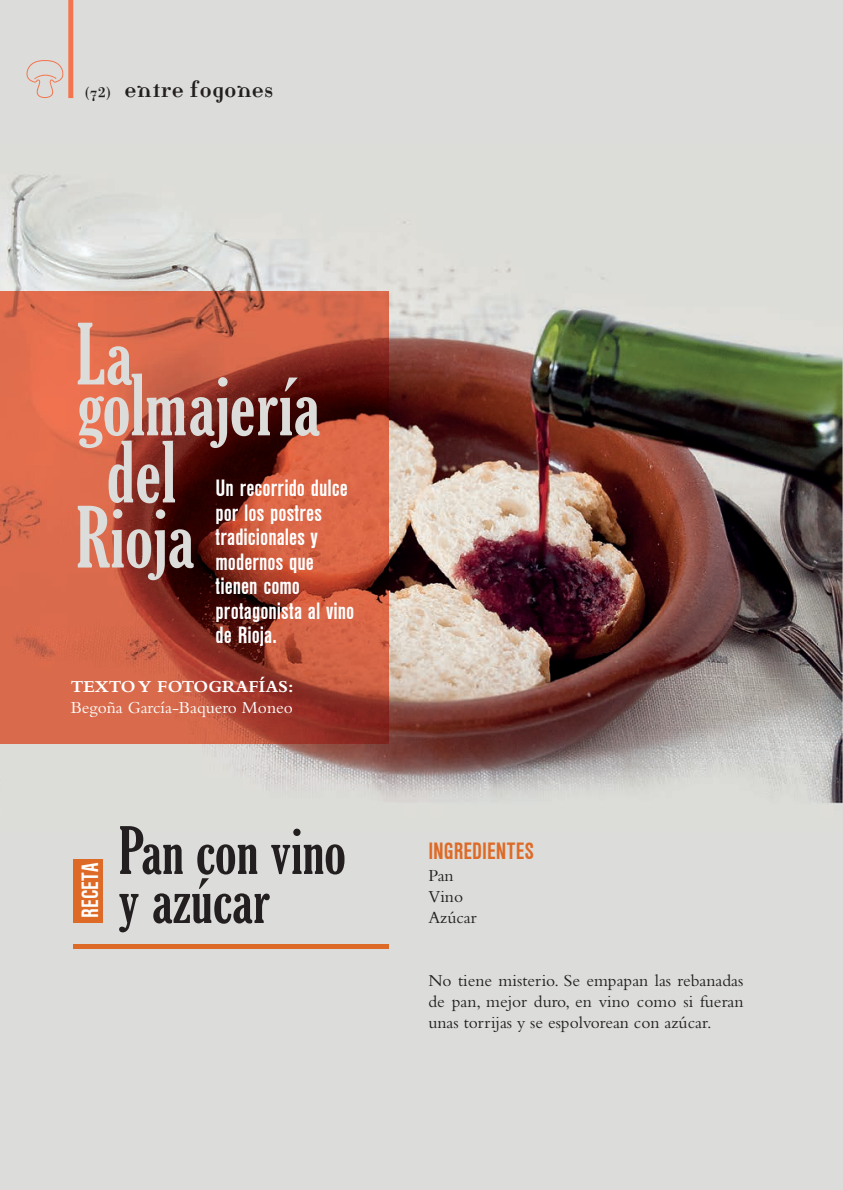
<style>
.page{position:relative;width:843px;height:1190px;background:#fff}
.page>*{position:absolute;margin:0;border:0;box-sizing:border-box;transform-origin:0 0}
.t1{font:81.38px "Gloucester Bold Extra Condensed PL";color:#dcddda}
.t2{font:63px "Gloucester Bold Extra Condensed PL";color:#231f20}
.t3{font:700 condensed 24.5px/24.5px "Nimbus San D";color:#fff}
.t4{font:700 condensed 24.5px "Nimbus San D";color:#de6a27}
.t5{font:24.5px "Katrina";color:#231f20}
.t6{font:17.5px/21px "Bembo";color:#231f20}
.t7{font:17.5px "Bembo";color:#fff}
.t8{font:700 17.5px "Bembo";color:#fff}
.t9{font:15.75px "Katrina";color:#231f20}
</style>
<div class="page">
<hr style="left:841px;top:0;width:2px;height:1189px;background:#d6d6d2">
<img style="left:842px;top:358px;width:1px;height:445px">
<div style="left:0;top:0;width:842px;height:1189px;background:#dcddda"></div>
<img style="left:0;top:174px;width:842px;height:630px">
<div style="left:73px;top:860px;width:30px;height:63px;background:#de6a27"></div>
<hr style="left:73px;top:944px;width:315px;height:4px;background:#de6a27">
<svg style="left:26px;top:60px;width:38px;height:38px"></svg>
<div style="left:68px;top:0;width:5px;height:98px;background:#f3744f"></div>
<img style="left:0;top:291px;width:388px;height:452px">
<p class="t9" style="left:85px;top:83px;width:27px">(72)</p>
<h3 class="t5" style="left:125px;top:76px;width:151px">entre fogones</h3>
<h1 class="t1" style="left:75px;top:304px;width:58px">La</h1>
<h1 class="t1" style="left:75px;top:354px;width:246px">golmajería</h1>
<h1 class="t1" style="left:106px;top:421px;width:70px">del</h1>
<h1 class="t1" style="left:75px;top:487px;width:120px">Rioja</h1>
<h3 class="t3" style="left:215px;top:476px;width:140px">Un recorrido dulce por los postres tradicionales y modernos que tienen como protagonista al vino de Rioja.</h3>
<p class="t8" style="left:71px;top:677px;width:224px">TEXTO Y FOTOGRAFÍAS:</p>
<p class="t7" style="left:71px;top:697px;width:224px">Begoña García-Baquero Moneo</p>
<h3 class="t3" style="left:78px;top:918px;width:56px;rotate:-90deg">RECETA</h3>
<h2 class="t2" style="left:118px;top:811px;width:229px">Pan con vino</h2>
<h2 class="t2" style="left:118px;top:860px;width:153px">y azúcar</h2>
<h3 class="t4" style="left:428px;top:837px;width:107px">INGREDIENTES</h3>
<p class="t6" style="left:428px;top:865px;width:50px">Pan<br>Vino<br>Azúcar</p>
<p class="t6" style="left:428px;top:970px;width:316px;text-align:justify">No tiene misterio. Se empapan las rebanadas de pan, mejor duro, en vino como si fueran unas torrijas y se espolvorean con azúcar.</p>
</div>
